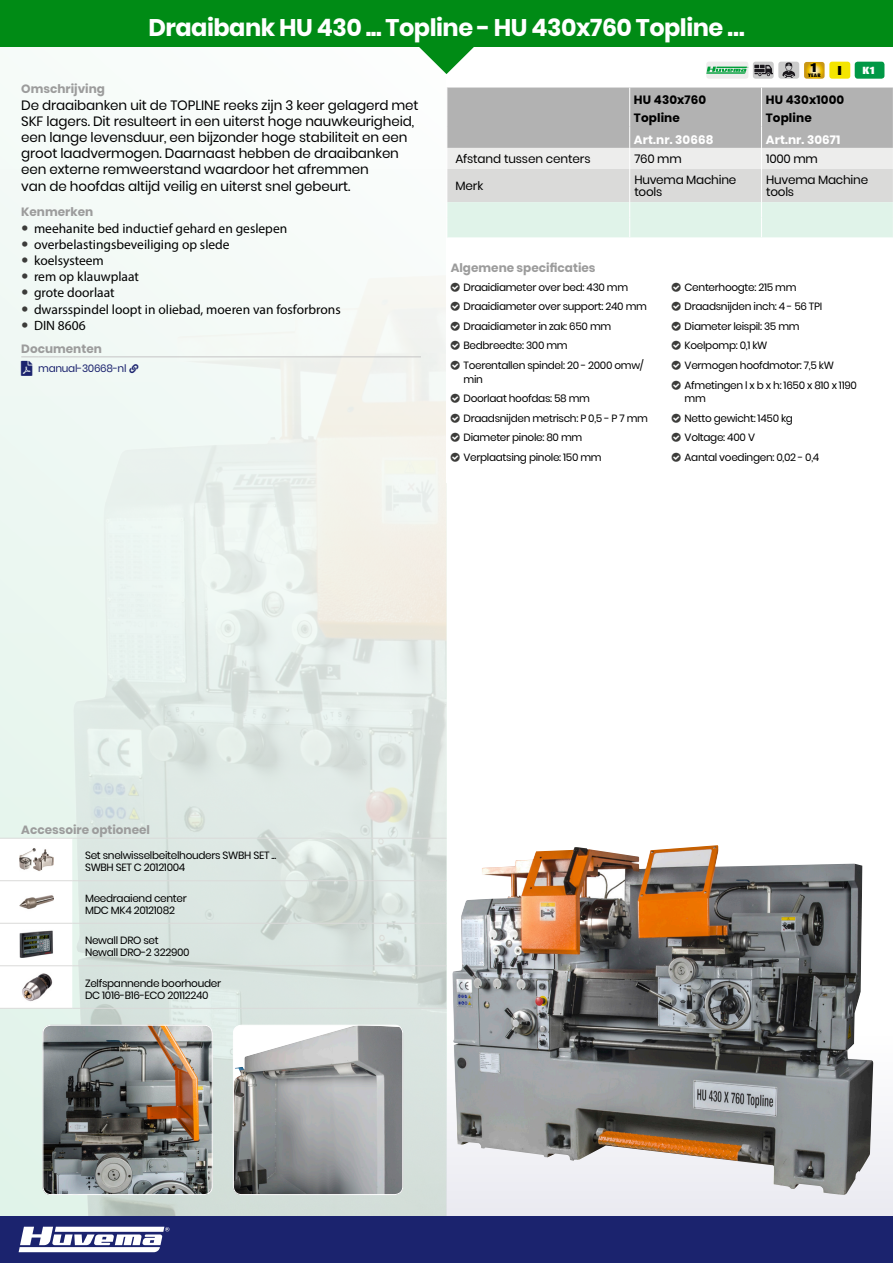
<style>
.page{position:relative;width:893px;height:1263px;background:#fff}
.page>*{position:absolute;margin:0;border:0;box-sizing:border-box;transform-origin:0 0}
.Tile_Header{font:700 24px "Poppins";letter-spacing:-.02em;color:#fff}
.ArticleGroupHeader_t{font:13.5px/16.2px "Poppins";letter-spacing:-.01em;color:#000}
.t1{font:13.5px "Myriad Pro";color:#000}
.t2{font:900 13.05px "Dax";color:#000}
.t3{font:900 12.75px "Dax";color:#000}
.Table_body_ATA{font:12px/12px "Poppins";letter-spacing:-.02em;color:#000}
.SLUG_INDENT{font:700 12px "Poppins";color:#9c9c9c}
.type_ATA{font:700 12px/18px "Poppins";letter-spacing:.01em;color:#000}
.SLUG{font:700 12px "Poppins";color:#9c9c9c}
.itemNo_ATA{font:700 12px "Poppins";letter-spacing:.01em;color:#fff}
.Table_Horzontal_Left{font:12px "Poppins";letter-spacing:-.01em;color:#000}
.Table_body_Vertical{font:10.5px/12px "Poppins";letter-spacing:-.03em;color:#000}
.weblink{font:10.5px "Poppins";letter-spacing:-.03em;color:#1b236e}
.Promo_VSP{font:900 10.5px "Dax";color:#fff}
.t4{font:900 5.1px "Dax";color:#000}
.s1{color:#3c3c3a}
</style>
<div class="page">
<div style="left:446px;top:1037px;width:447px;height:179px;background:#eaeaf1"></div>
<div style="left:0;top:43px;width:446px;height:1220px;background:linear-gradient(to bottom,#f7fcfa,#e0f2e8)"></div>
<img style="left:73px;top:275px;width:373px;height:941px">
<div style="left:0;top:1216px;width:893px;height:47px;background:#1b236e"></div>
<svg style="left:19px;top:1227px;width:150px;height:25px"></svg>
<div style="left:0;top:0;width:893px;height:47px;background:#008b15"></div>
<hr style="left:38px;top:357px;width:383px;height:1px;background:#c5c5c5">
<div style="left:706px;top:62px;width:42px;height:17px;background:#ededec;border-radius:3px"></div>
<svg style="left:706px;top:67px;width:42px;height:7px"></svg>
<svg style="left:753px;top:62px;width:21px;height:17px"></svg>
<svg style="left:754px;top:65px;width:19px;height:11px"></svg>
<div style="left:778px;top:62px;width:21px;height:17px;background:#cbcbcb;border-radius:3px"></div>
<svg style="left:782px;top:62px;width:13px;height:16px"></svg>
<svg style="left:804px;top:62px;width:21px;height:17px"></svg>
<div style="left:829px;top:62px;width:21px;height:17px;background:#f4e500;border-radius:3px"></div>
<div style="left:855px;top:62px;width:29px;height:17px;background:#009845;border-radius:3px"></div>
<svg style="left:447px;top:88px;width:446px;height:149px;background:#ced2d0"></svg>
<hr style="left:761px;top:169px;width:1px;height:33px;background:#fff">
<svg style="left:417px;top:47px;width:57px;height:27px"></svg>
<img style="left:452px;top:845px;width:421px;height:350px">
<svg style="left:0;top:839px;width:72px;height:169px"></svg>
<hr style="left:0;top:838px;width:72px;height:1px;background:#dadad9">
<hr style="left:72px;top:838px;width:286px;height:1px;background:#dadad9">
<hr style="left:358px;top:838px;width:88px;height:1px;background:#dadad9">
<hr style="left:0;top:880px;width:72px;height:1px;background:#dadad9">
<hr style="left:72px;top:880px;width:286px;height:1px;background:#dadad9">
<hr style="left:358px;top:880px;width:88px;height:1px;background:#dadad9">
<hr style="left:0;top:923px;width:72px;height:1px;background:#dadad9">
<hr style="left:72px;top:923px;width:286px;height:1px;background:#dadad9">
<hr style="left:358px;top:923px;width:88px;height:1px;background:#dadad9">
<hr style="left:0;top:965px;width:72px;height:1px;background:#dadad9">
<hr style="left:72px;top:965px;width:286px;height:1px;background:#dadad9">
<hr style="left:358px;top:965px;width:88px;height:1px;background:#dadad9">
<hr style="left:0;top:1008px;width:72px;height:1px;background:#dadad9">
<hr style="left:72px;top:1008px;width:286px;height:1px;background:#dadad9">
<hr style="left:358px;top:1008px;width:88px;height:1px;background:#dadad9">
<img style="left:19px;top:842px;width:34px;height:34px">
<img style="left:19px;top:885px;width:34px;height:34px">
<img style="left:19px;top:927px;width:34px;height:34px">
<img style="left:19px;top:970px;width:34px;height:34px">
<img style="left:43px;top:1025px;width:170px;height:170px">
<div style="left:43px;top:1025px;width:170px;height:170px;border:1px solid #fff;border-radius:8px"></div>
<img style="left:233px;top:1025px;width:170px;height:170px">
<div style="left:233px;top:1025px;width:170px;height:170px;border:1px solid #fff;border-radius:8px"></div>
<svg style="left:22px;top:225px;width:6px;height:5px"></svg>
<svg style="left:22px;top:241px;width:6px;height:5px"></svg>
<svg style="left:22px;top:257px;width:6px;height:6px"></svg>
<svg style="left:22px;top:273px;width:6px;height:6px"></svg>
<svg style="left:22px;top:290px;width:6px;height:5px"></svg>
<svg style="left:22px;top:306px;width:6px;height:5px"></svg>
<svg style="left:22px;top:322px;width:6px;height:5px"></svg>
<svg style="left:21px;top:357px;width:17px;height:19px"></svg>
<svg style="left:129px;top:364px;width:10px;height:9px"></svg>
<p class="Tile_Header" style="left:148px;top:14px;width:598px">Draaibank HU 430 ... Topline - HU 430x760 Topline …</p>
<p class="t3" style="left:810px;top:61px;width:9px">1</p>
<p class="t4" style="left:808px;top:72px;width:14px">YEAR</p>
<p class="t2" style="left:838px;top:63px;width:6px">I</p>
<p class="Promo_VSP" style="left:862px;top:65px;width:15px">K1</p>
<p class="SLUG" style="left:21px;top:82px;width:85px">Omschrijving</p>
<p class="ArticleGroupHeader_t" style="left:21px;top:97px;width:399px">De draaibanken uit de TOPLINE reeks zijn 3 keer gelagerd met SKF lagers. Dit resulteert in een uiterst hoge nauwkeurigheid, een lange levensduur, een bijzonder hoge stabiliteit en een groot laadvermogen. Daarnaast hebben de draaibanken een externe remweerstand waardoor het afremmen<br>van de hoofdas altijd veilig en uiterst snel gebeurt.</p>
<p class="SLUG" style="left:21px;top:205px;width:73px">Kenmerken</p>
<p class="t1" style="left:34px;top:220px;width:255px">meehanite bed inductief gehard en geslepen</p>
<p class="t1" style="left:34px;top:236px;width:197px">overbelastingsbeveiliging op slede</p>
<p class="t1" style="left:34px;top:252px;width:71px">koelsysteem</p>
<p class="t1" style="left:34px;top:268px;width:107px">rem op klauwplaat</p>
<p class="t1" style="left:34px;top:284px;width:82px">grote doorlaat</p>
<p class="t1" style="left:34px;top:301px;width:308px">dwarsspindel loopt in oliebad, moeren van fosforbrons</p>
<p class="t1" style="left:34px;top:317px;width:53px">DIN 8606</p>
<p class="SLUG" style="left:21px;top:342px;width:82px">Documenten</p>
<p class="weblink" style="left:38px;top:362px;width:90px">manual-30668-nl</p>
<p class="type_ATA" style="left:634px;top:91px;width:74px">HU 430x760<br>Topline</p>
<p class="type_ATA" style="left:766px;top:91px;width:80px">HU 430x1000<br>Topline</p>
<p class="itemNo_ATA" style="left:634px;top:132px;width:81px">Art.nr. 30668</p>
<p class="itemNo_ATA" style="left:766px;top:132px;width:76px">Art.nr. 30671</p>
<p class="Table_Horzontal_Left" style="left:455px;top:152px;width:137px">Afstand tussen centers</p>
<p class="Table_body_ATA" style="left:634px;top:153px;width:49px">760 mm</p>
<p class="Table_body_ATA" style="left:766px;top:153px;width:53px">1000 mm</p>
<p class="Table_Horzontal_Left" style="left:455px;top:179px;width:29px">Merk</p>
<p class="Table_body_ATA" style="left:634px;top:174px;width:103px">Huvema Machine tools</p>
<p class="Table_body_ATA" style="left:766px;top:174px;width:103px">Huvema Machine tools</p>
<p class="SLUG_INDENT" style="left:451px;top:261px;width:146px">Algemene specificaties</p>
<p class="Table_body_Vertical" style="left:451px;top:281px;width:179px"><span class="s1">□</span> Draaidiameter over bed: 430 mm</p>
<p class="Table_body_Vertical" style="left:451px;top:301px;width:198px"><span class="s1">□</span> Draaidiameter over support: 240 mm</p>
<p class="Table_body_Vertical" style="left:451px;top:320px;width:162px"><span class="s1">□</span> Draaidiameter in zak: 650 mm</p>
<p class="Table_body_Vertical" style="left:451px;top:340px;width:119px"><span class="s1">□</span> Bedbreedte: 300 mm</p>
<p class="Table_body_Vertical" style="left:463px;top:359px;width:182px;line-height:13.5px;text-indent:-13px"><span class="s1">□</span> Toerentallen spindel: 20 - 2000 omw/ min</p>
<p class="Table_body_Vertical" style="left:451px;top:392px;width:141px"><span class="s1">□</span> Doorlaat hoofdas: 58 mm</p>
<p class="Table_body_Vertical" style="left:451px;top:412px;width:199px"><span class="s1">□</span> Draadsnijden metrisch: P 0,5 - P 7 mm</p>
<p class="Table_body_Vertical" style="left:451px;top:431px;width:133px"><span class="s1">□</span> Diameter pinole: 80 mm</p>
<p class="Table_body_Vertical" style="left:451px;top:451px;width:153px"><span class="s1">□</span> Verplaatsing pinole: 150 mm</p>
<p class="Table_body_Vertical" style="left:672px;top:281px;width:126px"><span class="s1">□</span> Centerhoogte: 215 mm</p>
<p class="Table_body_Vertical" style="left:672px;top:301px;width:152px"><span class="s1">□</span> Draadsnijden inch: 4 - 56 TPI</p>
<p class="Table_body_Vertical" style="left:672px;top:320px;width:129px"><span class="s1">□</span> Diameter leispil: 35 mm</p>
<p class="Table_body_Vertical" style="left:672px;top:340px;width:97px"><span class="s1">□</span> Koelpomp: 0,1 kW</p>
<p class="Table_body_Vertical" style="left:672px;top:359px;width:164px"><span class="s1">□</span> Vermogen hoofdmotor: 7,5 kW</p>
<p class="Table_body_Vertical" style="left:685px;top:378px;width:174px;line-height:13.5px;text-indent:-13px"><span class="s1">□</span> Afmetingen l x b x h: 1650 x 810 x 1190 mm</p>
<p class="Table_body_Vertical" style="left:672px;top:412px;width:123px"><span class="s1">□</span> Netto gewicht: 1450 kg</p>
<p class="Table_body_Vertical" style="left:672px;top:431px;width:85px"><span class="s1">□</span> Voltage: 400 V</p>
<p class="Table_body_Vertical" style="left:672px;top:451px;width:149px"><span class="s1">□</span> Aantal voedingen: 0,02 - 0,4</p>
<p class="SLUG_INDENT" style="left:21px;top:823px;width:130px">Accessoire optioneel</p>
<p class="Table_body_Vertical" style="left:85px;top:849px;width:193px">Set snelwisselbeitelhouders SWBH SET ...<br>SWBH SET C 20121004</p>
<p class="Table_body_Vertical" style="left:85px;top:892px;width:103px">Meedraaiend center<br>MDC MK4 20121082</p>
<p class="Table_body_Vertical" style="left:85px;top:934px;width:106px">Newall DRO set<br>Newall DRO-2 322900</p>
<p class="Table_body_Vertical" style="left:85px;top:977px;width:138px">Zelfspannende boorhouder<br>DC 1016-B16-ECO 20112240</p>
</div>
